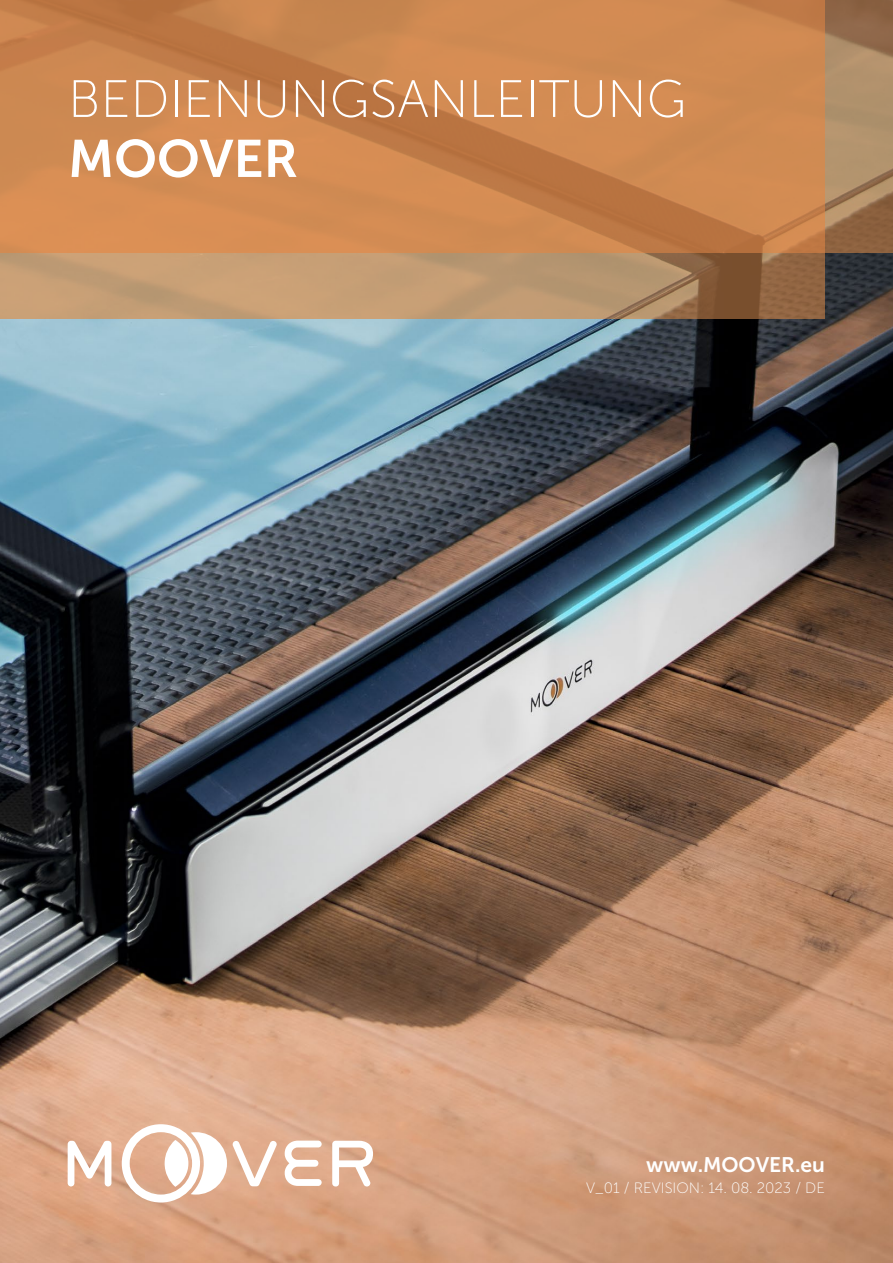
<style>
.page{position:relative;width:893px;height:1263px;background:#fff}
.page>*{position:absolute;margin:0;border:0;box-sizing:border-box;transform-origin:0 0}
.t1{font:52.5px "Museo Sans 100";color:#fff}
.t2{font:52.5px "Museo Sans 700";color:#fff}
.t3{font:21px "Museo Sans 700";color:#fff}
.t4{font:15px "Museo Sans 100";color:#fff}
</style>
<div class="page">
<img style="left:0;top:253px;width:893px;height:1010px">
<svg style="left:825px;top:0;width:68px;height:253px;background:#a4815d"></svg>
<svg style="left:0;top:0;width:825px;height:319px;background:#c88854"></svg>
<svg style="left:68px;top:1141px;width:43px;height:45px"></svg>
<svg style="left:285px;top:1140px;width:37px;height:46px"></svg>
<svg style="left:233px;top:1141px;width:44px;height:45px"></svg>
<svg style="left:332px;top:1141px;width:41px;height:45px"></svg>
<svg style="left:122px;top:1124px;width:105px;height:78px"></svg>
<h1 class="t1" style="left:68px;top:71px;width:620px">BEDIENUNGSANLEITUNG</h1>
<h1 class="t2" style="left:68px;top:130px;width:232px">MOOVER</h1>
<h2 class="t3" style="left:646px;top:1153px;width:180px">www.MOOVER.eu</h2>
<p class="t4" style="left:586px;top:1180px;width:240px">V_01 / REVISION: 14. 08. 2023 / DE</p>
</div>
